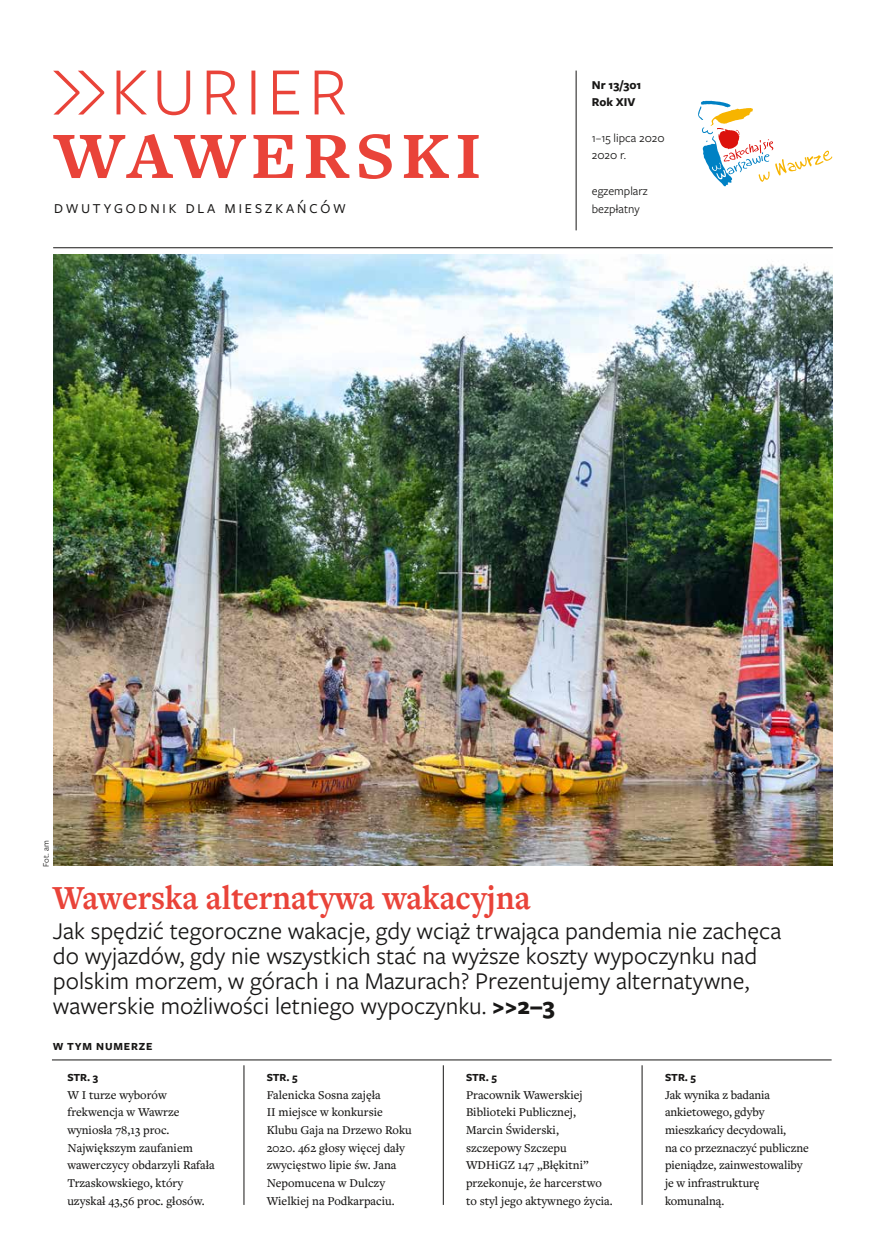
<style>
.page{position:relative;width:886px;height:1251px;background:#fff}
.page>*{position:absolute;margin:0;border:0;box-sizing:border-box;transform-origin:0 0}
.t1{font:700 35px "Freight Text Pro";color:#e94339;scale:.93 1}
.t2{font:25px/25px "Freight Sans Pro";color:#181716}
.t3{font:18.75px "Freight Sans Pro";letter-spacing:.12em;color:#181716}
.t4{font:500 12.5px/17.8px "Freight Text Pro";color:#181716}
.t5{font:12.5px/17.8px "Freight Sans Pro";color:#181716}
.t6{font:700 12.5px/17.8px "Freight Sans Pro";color:#181716}
.t7{font:700 11.25px "Freight Sans Pro";letter-spacing:.035em;color:#181716}
.t8{font:700 11.25px "Freight Sans Pro";letter-spacing:.075em;color:#181716}
.t9{font:8.75px "Freight Sans Pro";color:#181716}
.s1{font-weight:700}
</style>
<div class="page">
<img style="left:53px;top:254px;width:780px;height:612px">
<svg style="left:698px;top:101px;width:134px;height:85px"></svg>
<hr style="left:53px;top:247px;width:780px;height:1px;background:#181716">
<hr style="left:576px;top:71px;width:1px;height:159px;background:#181716">
<svg style="left:53px;top:134px;width:426px;height:45px"></svg>
<svg style="left:117px;top:71px;width:228px;height:44px"></svg>
<svg style="left:53px;top:71px;width:51px;height:44px"></svg>
<hr style="left:52px;top:1059px;width:779px;height:1px;background:#181716">
<hr style="left:244px;top:1065px;width:1px;height:140px;background:#181716">
<hr style="left:642px;top:1065px;width:1px;height:140px;background:#181716">
<hr style="left:443px;top:1065px;width:1px;height:140px;background:#181716">
<h3 class="t3" style="left:54px;top:194px;width:294px">Dwutygodnik dla mieszkańców</h3>
<p class="t6" style="left:592px;top:75px;width:51px">Nr 13/301<br>Rok XIV</p>
<p class="t5" style="left:592px;top:128px;width:74px">1–15 lipca 2020<br>2020 r.</p>
<p class="t5" style="left:592px;top:181px;width:58px">egzemplarz bezpłatny</p>
<p class="t9" style="left:40px;top:867px;width:29px;rotate:-90deg">Fot. am</p>
<h1 class="t1" style="left:53px;top:874px;width:515px">Wawerska alternatywa wakacyjna</h1>
<p class="t2" style="left:53px;top:917px;width:730px">Jak spędzić tegoroczne wakacje, gdy wciąż trwająca pandemia nie zachęca do wyjazdów, gdy nie wszystkich stać na wyższe koszty wypoczynku nad polskim morzem, w górach i na Mazurach? Prezentujemy alternatywne, wawerskie możliwości letniego wypoczynku. <span class="s1">&gt;&gt;2–3</span></p>
<p class="t8" style="left:53px;top:1038px;width:101px">W TYM NUMERZE</p>
<p class="t7" style="left:67px;top:1069px;width:32px">STR. 3</p>
<p class="t4" style="left:67px;top:1085px;width:149px">W I turze wyborów frekwencja w Wawrze wyniosła 78,13 proc.<br>Największym zaufaniem wawerczycy obdarzyli Rafała<br>Trzaskowskiego, który uzyskał 43,56 proc. głosów.</p>
<p class="t7" style="left:267px;top:1069px;width:32px">STR. 5</p>
<p class="t4" style="left:267px;top:1085px;width:147px">Falenicka Sosna zajęła<br>II miejsce w konkursie<br>Klubu Gaja na Drzewo Roku<br>2020. 462 głosy więcej dały zwycięstwo lipie św. Jana<br>Nepomucena w Dulczy<br>Wielkiej na Podkarpaciu.</p>
<p class="t7" style="left:466px;top:1069px;width:32px">STR. 5</p>
<p class="t4" style="left:466px;top:1085px;width:148px">Pracownik Wawerskiej<br>Biblioteki Publicznej,<br>Marcin Świderski, szczepowy Szczepu<br>WDHiGZ 147 „Błękitni” przekonuje, że harcerstwo to styl jego aktywnego życia.</p>
<p class="t7" style="left:665px;top:1069px;width:32px">STR. 5</p>
<p class="t4" style="left:665px;top:1085px;width:145px">Jak wynika z badania ankietowego, gdyby mieszkańcy decydowali,<br>na co przeznaczyć publiczne pieniądze, zainwestowaliby je w infrastrukturę komunalną.</p>
</div>
